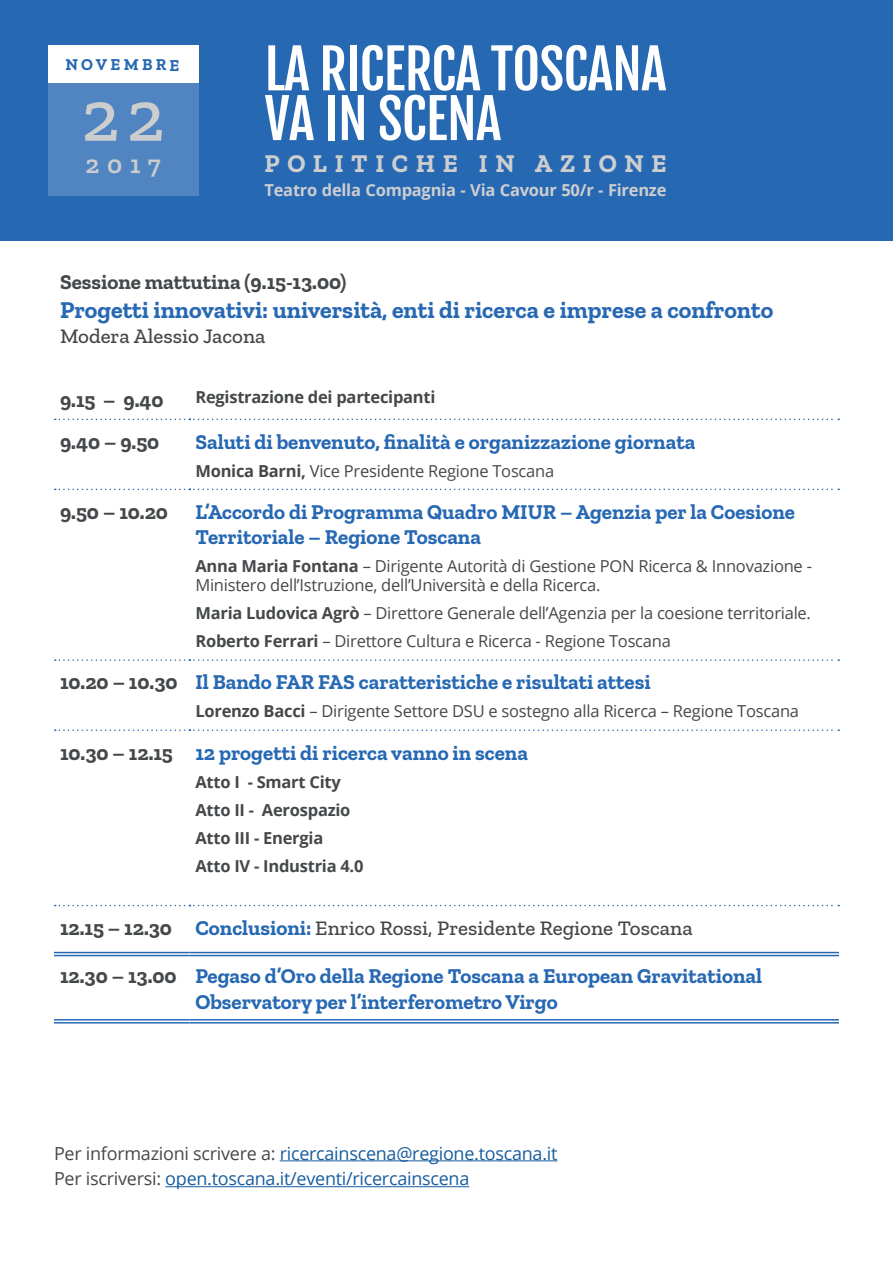
<style>
.page{position:relative;width:893px;height:1263px;background:#fff}
.page>*{position:absolute;margin:0;border:0;box-sizing:border-box;transform-origin:0 0}
.t1{font:500 72.75px "Zilla Slab";color:#cbcdce}
.t2{font:54px/49.8px "Fjalla One";letter-spacing:-.015em;color:#fff}
.t3{font:600 26.25px "Zilla Slab";color:#cbcdce}
.t4{font:700 25.5px "Zilla Slab";letter-spacing:.3em;color:#cccecf}
.t5{font:700 24px "Zilla Slab";color:#2768b3}
.t6{font:700 21px/25.2px "Zilla Slab";color:#2768b3}
.t7{font:500 21px "Zilla Slab";color:#45484a}
.t8{font:700 21px "Zilla Slab";color:#45484a}
.t9{font:18px/25.8px "Open Sans";letter-spacing:-.015em;color:#175d9e}
.t10{font:700 16.65px "Zilla Slab";letter-spacing:.19em;color:#2768b3}
.t11{font:16.5px/19.5px "Open Sans";letter-spacing:-.015em;color:#45484a}
.t12{font:700 16.5px/28px "Open Sans";letter-spacing:-.015em;color:#45484a}
.t13{font:700 16.5px "Open Sans";letter-spacing:-.015em;color:#cccecf}
.s1{font-weight:700}
.s2{color:#45484a}
.s3{font-weight:700;color:#2768b3}
</style>
<div class="page">
<div style="left:0;top:0;width:893px;height:241px;background:#2768b3"></div>
<svg style="left:54px;top:953px;width:135px;height:2px"></svg>
<svg style="left:189px;top:953px;width:650px;height:2px"></svg>
<svg style="left:54px;top:1020px;width:135px;height:1px"></svg>
<svg style="left:189px;top:1020px;width:650px;height:1px"></svg>
<svg style="left:55px;top:489px;width:784px;height:1px"></svg>
<svg style="left:55px;top:659px;width:784px;height:2px"></svg>
<svg style="left:55px;top:729px;width:784px;height:2px"></svg>
<hr style="left:54px;top:952px;width:135px;height:1px;background:#2768b3">
<hr style="left:54px;top:955px;width:135px;height:1px;background:#2768b3">
<hr style="left:189px;top:952px;width:650px;height:1px;background:#2768b3">
<hr style="left:189px;top:955px;width:650px;height:1px;background:#2768b3">
<hr style="left:54px;top:1019px;width:135px;height:1px;background:#2768b3">
<hr style="left:54px;top:1022px;width:135px;height:1px;background:#2768b3">
<hr style="left:189px;top:1019px;width:650px;height:1px;background:#2768b3">
<hr style="left:189px;top:1022px;width:650px;height:1px;background:#2768b3">
<svg style="left:55px;top:905px;width:784px;height:1px"></svg>
<svg style="left:55px;top:419px;width:784px;height:1px"></svg>
<div style="left:48px;top:45px;width:150px;height:151px;background:#5185c1"></div>
<div style="left:48px;top:45px;width:150px;height:38px;background:#fff"></div>
<hr style="left:280px;top:1160px;width:277px;height:1px;background:#175d9e">
<hr style="left:165px;top:1186px;width:304px;height:1px;background:#175d9e">
<p class="t10" style="left:66px;top:55px;width:116px">NOVEMBRE</p>
<h1 class="t1" style="left:82px;top:76px;width:84px">22</h1>
<h3 class="t3" style="left:85px;top:150px;width:77px">2017</h3>
<h2 class="t2" style="left:264px;top:44px;width:404px">LA RICERCA TOSCANA<br>VA IN SCENA</h2>
<h3 class="t4" style="left:264px;top:149px;width:404px">POLITICHE IN AZIONE</h3>
<p class="t13" style="left:264px;top:179px;width:404px">Teatro della Compagnia - Via Cavour 50/r - Firenze</p>
<p class="t8" style="left:60px;top:270px;width:288px">Sessione mattutina (9.15-13.00)</p>
<h3 class="t5" style="left:60px;top:296px;width:715px">Progetti innovativi: università, enti di ricerca e imprese a confronto</h3>
<p class="t7" style="left:60px;top:325px;width:207px">Modera Alessio Jacona</p>
<p class="t8" style="left:60px;top:388px;width:105px">9.15 – 9.40</p>
<p class="t12" style="left:195px;top:382px;width:242px">Registrazione dei partecipanti</p>
<p class="t8" style="left:60px;top:430px;width:101px">9.40 – 9.50</p>
<p class="t6" style="left:195px;top:429px;width:501px">Saluti di benvenuto, finalità e organizzazione giornata</p>
<p class="t11" style="left:195px;top:460px;width:360px"><span class="s1">Monica Barni,</span> Vice Presidente Regione Toscana</p>
<p class="t8" style="left:60px;top:500px;width:110px">9.50 – 10.20</p>
<p class="t6" style="left:195px;top:499px;width:601px">L’Accordo di Programma Quadro MIUR – Agenzia per la Coesione<br>Territoriale – Regione Toscana</p>
<p class="t11" style="left:195px;top:556px;width:618px"><span class="s1">Anna Maria Fontana</span> – Dirigente Autorità di Gestione PON Ricerca &amp; Innovazione -<br>Ministero dell’Istruzione, dell’Università e della Ricerca.</p>
<p class="t11" style="left:195px;top:599px;width:617px;line-height:28px"><span class="s1">Maria Ludovica Agrò</span> – Direttore Generale dell’Agenzia per la coesione territoriale.<br><span class="s1">Roberto Ferrari</span> – Direttore Cultura e Ricerca - Regione Toscana</p>
<p class="t6" style="left:60px;top:670px;width:592px"><span class="s2">10.20 – 10.30</span> Il Bando FAR FAS caratteristiche e risultati attesi</p>
<p class="t11" style="left:195px;top:701px;width:605px"><span class="s1">Lorenzo Bacci</span> – Dirigente Settore DSU e sostegno alla Ricerca – Regione Toscana</p>
<p class="t6" style="left:60px;top:740px;width:470px"><span class="s2">10.30 – 12.15</span> 12 progetti di ricerca vanno in scena</p>
<p class="t12" style="left:195px;top:767px;width:170px">Atto I - Smart City<br>Atto II - Aerospazio<br>Atto III - Energia<br>Atto IV - Industria 4.0</p>
<p class="t7" style="left:60px;top:916px;width:634px"><span class="s1">12.15 – 12.30</span> <span class="s3">Conclusioni:</span> Enrico Rossi, Presidente Regione Toscana</p>
<p class="t6" style="left:195px;top:964px;width:568px;text-indent:-135px"><span class="s2">12.30 – 13.00</span> Pegaso d’Oro della Regione Toscana a European Gravitational<br>Observatory per l’interferometro Virgo</p>
<p class="t9" style="left:54px;top:1139px;width:505px"><span class="s2">Per informazioni scrivere a:</span> ricercainscena@regione.toscana.it<br><span class="s2">Per iscriversi:</span> open.toscana.it/eventi/ricercainscena</p>
</div>
